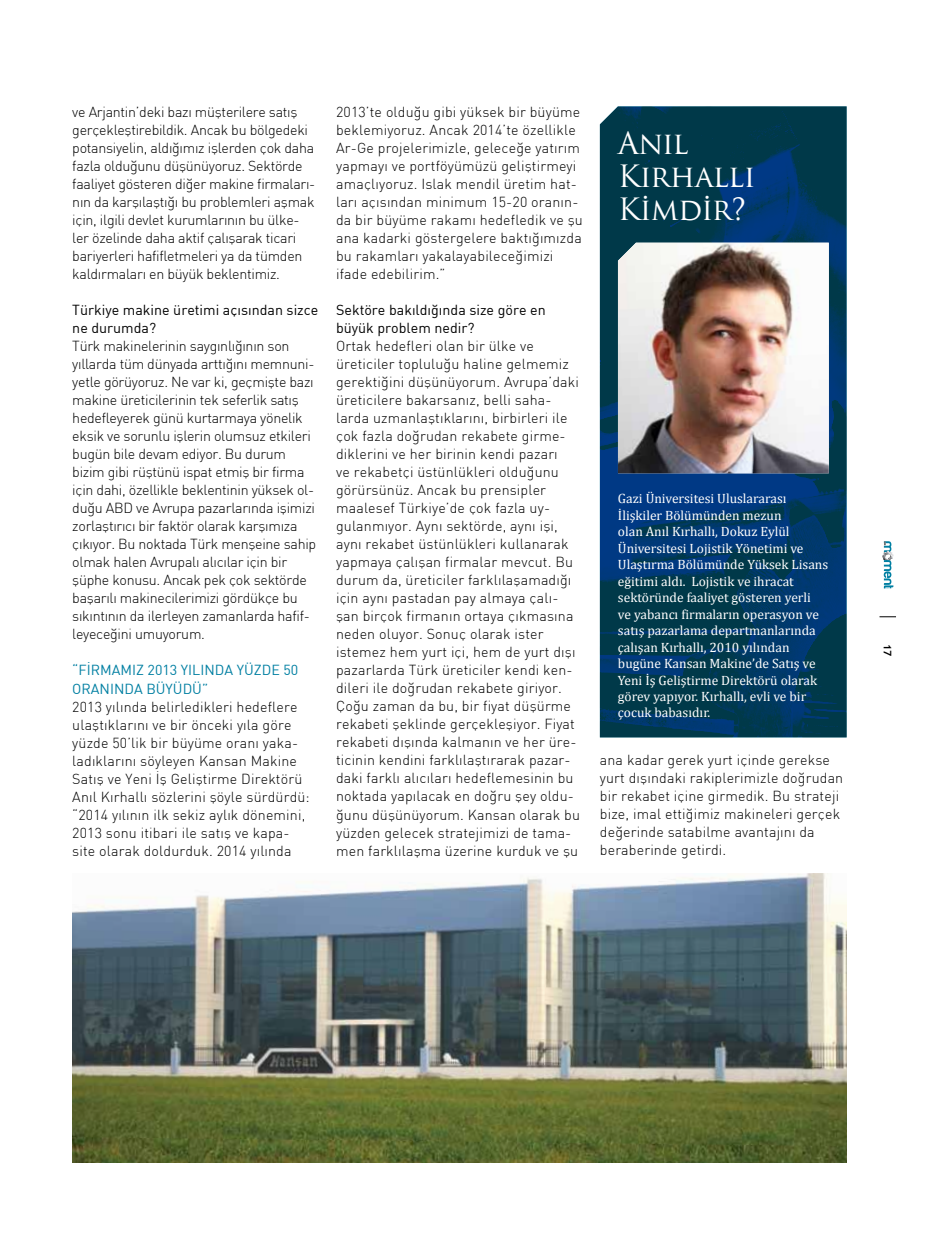
<style>
.page{position:relative;width:936px;height:1234px;background:#fff}
.page>*{position:absolute;margin:0;border:0;box-sizing:border-box;transform-origin:0 0}
.t1{font:30px/33px "Trajan Pro";letter-spacing:-.02em;color:#fff}
.t2{font:300 14.25px/18px "DI Nbek";letter-spacing:.01em;color:#000}
.t3{font:300 14.25px/18px "DI Nbek";letter-spacing:-.02em;color:#000}
.t4{font:14.25px/18px "DIN Bek";color:#000}
.t5{font:14.25px/18px "DIN Bek";color:#007fa2}
.t6{font:13.5px/16.5px "Cambria";color:#fff}
.t7{font:700 10.5px "Trebuchet MS";color:#000}
</style>
<div class="page">
<img style="left:600px;top:106px;width:246px;height:631px">
<img style="left:618px;top:243px;width:210px;height:230px">
<svg style="left:882px;top:541px;width:11px;height:47px"></svg>
<svg style="left:879px;top:616px;width:16px;height:1px"></svg>
<img style="left:72px;top:873px;width:774px;height:289px">
<p class="t3" style="left:72px;top:103px;width:244px">ve Arjantin’deki bazı müşterilere satış gerçekleştirebildik. Ancak bu bölgedeki potansiyelin, aldığımız işlerden çok daha fazla olduğunu düşünüyoruz. Sektörde faaliyet gösteren diğer makine firmaları&shy;nın da karşılaştığı bu problemleri aşmak için, ilgili devlet kurumlarının bu ülke&shy;ler özelinde daha aktif çalışarak ticari bariyerleri hafifletmeleri ya da tümden kaldırmaları en büyük beklentimiz.</p>
<p class="t4" style="left:72px;top:301px;width:247px">Türkiye makine üretimi açısından sizce ne durumda?</p>
<p class="t3" style="left:72px;top:337px;width:245px">Türk makinelerinin saygınlığının son yıllarda tüm dünyada arttığını memnuni&shy;yetle görüyoruz. Ne var ki, geçmişte bazı makine üreticilerinin tek seferlik satış hedefleyerek günü kurtarmaya yönelik eksik ve sorunlu işlerin olumsuz etkileri bugün bile devam ediyor. Bu durum bizim gibi rüştünü ispat etmiş bir firma için dahi, özellikle beklentinin yüksek ol&shy;duğu ABD ve Avrupa pazarlarında işimizi zorlaştırıcı bir faktör olarak karşımıza çıkıyor. Bu noktada Türk menşeine sahip olmak halen Avrupalı alıcılar için bir şüphe konusu. Ancak pek çok sektörde başarılı makinecilerimizi gördükçe bu sıkıntının da ilerleyen zamanlarda hafif&shy;leyeceğini umuyorum.</p>
<p class="t5" style="left:72px;top:661px;width:227px">“FİRMAMIZ 2013 YILINDA YÜZDE 50<br>ORANINDA BÜYÜDÜ”</p>
<p class="t2" style="left:72px;top:697px;width:239px">2013 yılında belirledikleri hedeflere ulaştıklarını ve bir önceki yıla göre yüzde 50’lik bir büyüme oranı yaka&shy;ladıklarını söyleyen Kansan Makine Satış ve Yeni İş Geliştirme Direktörü Anıl Kırhallı sözlerini şöyle sürdürdü: “2014 yılının ilk sekiz aylık dönemini, 2013 sonu itibari ile satış ve kapa&shy;site olarak doldurduk. 2014 yılında</p>
<p class="t2" style="left:336px;top:103px;width:248px">2013’te olduğu gibi yüksek bir büyüme beklemiyoruz. Ancak 2014’te özellikle Ar-Ge projelerimizle, geleceğe yatırım yapmayı ve portföyümüzü geliştirmeyi amaçlıyoruz. Islak mendil üretim hat&shy;ları açısından minimum 15-20 oranın&shy;da bir büyüme rakamı hedefledik ve şu ana kadarki göstergelere baktığımızda bu rakamları yakalayabileceğimizi ifade edebilirim.”</p>
<p class="t4" style="left:336px;top:301px;width:211px">Sektöre bakıldığında size göre en büyük problem nedir?</p>
<p class="t2" style="left:336px;top:337px;width:245px">Ortak hedefleri olan bir ülke ve üreticiler topluluğu haline gelmemiz gerektiğini düşünüyorum. Avrupa’daki üreticilere bakarsanız, belli saha&shy;larda uzmanlaştıklarını, birbirleri ile çok fazla doğrudan rekabete girme&shy;diklerini ve her birinin kendi pazarı<br>ve rekabetçi üstünlükleri olduğunu görürsünüz. Ancak bu prensipler maalesef Türkiye’de çok fazla uy&shy;gulanmıyor. Aynı sektörde, aynı işi, aynı rekabet üstünlükleri kullanarak yapmaya çalışan firmalar mevcut. Bu durum da, üreticiler farklılaşamadığı için aynı pastadan pay almaya çalı&shy;şan birçok firmanın ortaya çıkmasına neden oluyor. Sonuç olarak ister istemez hem yurt içi, hem de yurt dışı pazarlarda Türk üreticiler kendi ken&shy;dileri ile doğrudan rekabete giriyor.<br>Çoğu zaman da bu, bir fiyat düşürme rekabeti şeklinde gerçekleşiyor. Fiyat rekabeti dışında kalmanın ve her üre&shy;ticinin kendini farklılaştırarak pazar&shy;daki farklı alıcıları hedeflemesinin bu noktada yapılacak en doğru şey oldu&shy;ğunu düşünüyorum. Kansan olarak bu yüzden gelecek stratejimizi de tama&shy;men farklılaşma üzerine kurduk ve şu</p>
<h1 class="t1" style="left:617px;top:126px;width:139px">Anıl<br>Kırhallı<br>Kimdir?</h1>
<p class="t6" style="left:618px;top:490px;width:212px">Gazi Üniversitesi Uluslararası İlişkiler Bölümünden mezun<br>olan Anıl Kırhallı, Dokuz Eylül Üniversitesi Lojistik Yönetimi ve Ulaştırma Bölümünde Yüksek Lisans eğitimi aldı. Lojistik ve ihracat sektöründe faaliyet gösteren yerli<br>ve yabancı firmaların operasyon ve satış pazarlama departmanlarında çalışan Kırhallı, 2010 yılından bugüne Kansan Makine’de Satış ve Yeni İş Geliştirme Direktörü olarak görev yapıyor. Kırhallı, evli ve bir çocuk babasıdır.</p>
<p class="t2" style="left:600px;top:750px;width:245px">ana kadar gerek yurt içinde gerekse yurt dışındaki rakiplerimizle doğrudan bir rekabet içine girmedik. Bu strateji bize, imal ettiğimiz makineleri gerçek değerinde satabilme avantajını da beraberinde getirdi.</p>
<p class="t7" style="left:893px;top:644px;width:14px;rotate:90deg">17</p>
</div>
